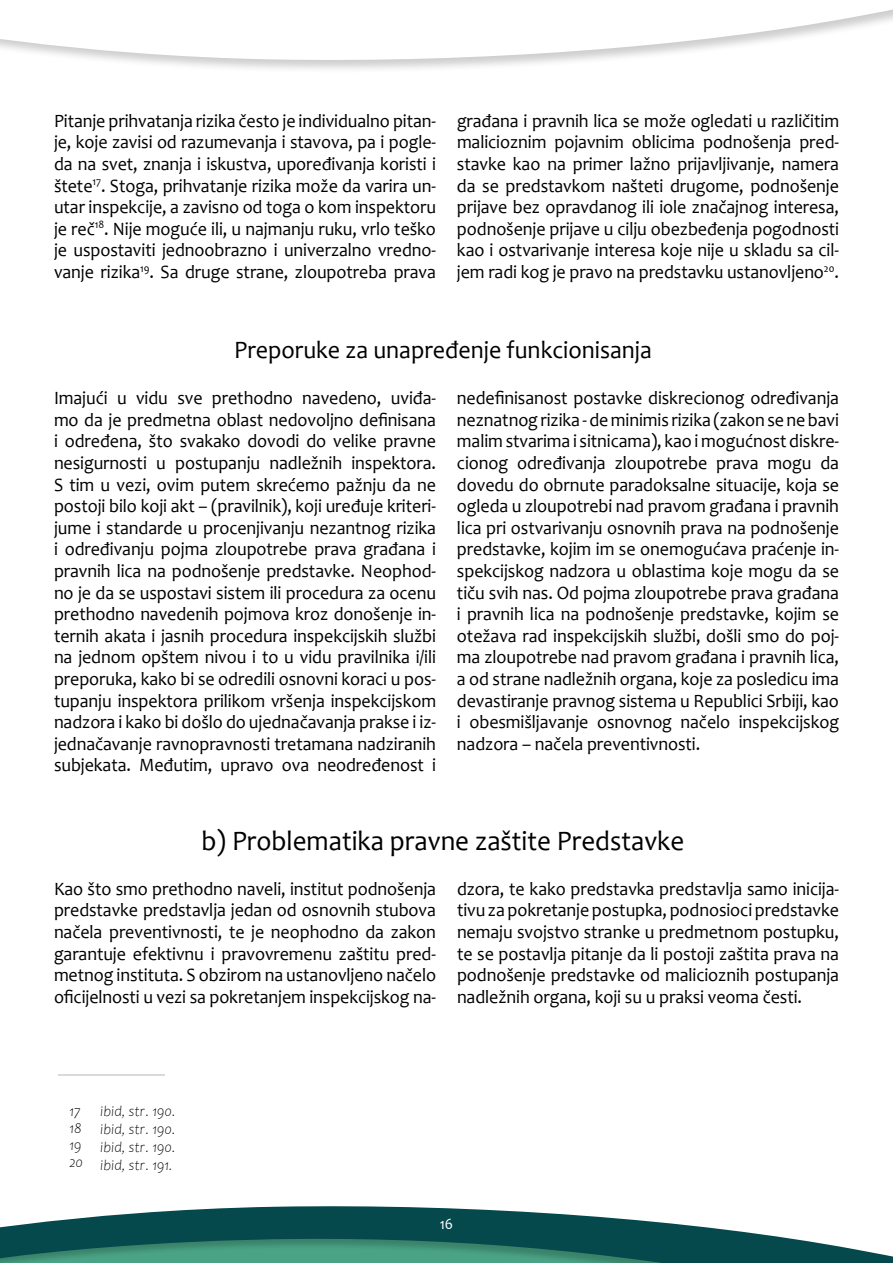
<style>
.page{position:relative;width:893px;height:1263px;background:#fff}
.page>*{position:absolute;margin:0;border:0;box-sizing:border-box;transform-origin:0 0}
.t1{font:28.35px "Candara";color:#000;scale:.95 1}
.t2{font:25.2px "Candara";color:#000;scale:.95 1}
.t3{font:18.9px/21.6px "Candara";letter-spacing:-.005em;color:#000;text-align:justify;scale:.95 1}
.t4{font:15.75px "Candara";color:#fff;scale:.95 1}
.t5{font:italic 300 15px/18px "Candara";letter-spacing:.005em;color:#000;text-align:justify;scale:.95 1}
</style>
<div class="page">
<svg style="left:0;top:1206px;width:893px;height:57px;fill:#05494c"></svg>
<svg style="left:0;top:9px;width:893px;height:60px"></svg>
<hr style="left:58px;top:1075px;width:107px;height:1px;background:#dbdad9">
<p class="t3" style="left:54px;top:110px;width:404px">Pitanje prihvatanja rizika često je individualno pitan&shy;je, koje zavisi od razumevanja i stavova, pa i pogle&shy;da na svet, znanja i iskustva, upoređivanja koristi i štete<sup>17</sup>. Stoga, prihvatanje rizika može da varira un&shy;utar inspekcije, a zavisno od toga o kom inspektoru je reč<sup>18</sup>. Nije moguće ili, u najmanju ruku, vrlo teško je uspostaviti jednoobrazno i univerzalno vredno&shy;vanje rizika<sup>19</sup>. Sa druge strane, zloupotreba prava</p>
<p class="t3" style="left:457px;top:110px;width:404px">građana i pravnih lica se može ogledati u različitim malicioznim pojavnim oblicima podnošenja pred&shy;stavke kao na primer lažno prijavljivanje, namera da se predstavkom našteti drugome, podnošenje prijave bez opravdanog ili iole značajnog interesa, podnošenje prijave u cilju obezbeđenja pogodnosti kao i ostvarivanje interesa koje nije u skladu sa cil&shy;jem radi kog je pravo na predstavku ustanovljeno<sup>20</sup>.</p>
<h2 class="t2" style="left:234px;top:334px;width:441px">Preporuke za unapređenje funkcionisanja</h2>
<p class="t3" style="left:54px;top:387px;width:404px">Imajući u vidu sve prethodno navedeno, uviđa&shy;mo da je predmetna oblast nedovoljno definisana i određena, što svakako dovodi do velike pravne nesigurnosti u postupanju nadležnih inspektora.<br>S tim u vezi, ovim putem skrećemo pažnju da ne postoji bilo koji akt – (pravilnik), koji uređuje kriteri&shy;jume i standarde u procenjivanju nezantnog rizika i određivanju pojma zloupotrebe prava građana i pravnih lica na podnošenje predstavke. Neophod&shy;no je da se uspostavi sistem ili procedura za ocenu prethodno navedenih pojmova kroz donošenje in&shy;ternih akata i jasnih procedura inspekcijskih službi na jednom opštem nivou i to u vidu pravilnika i/ili preporuka, kako bi se odredili osnovni koraci u pos&shy;tupanju inspektora prilikom vršenja inspekcijskom nadzora i kako bi došlo do ujednačavanja prakse i iz&shy;jednačavanje ravnopravnosti tretamana nadziranih subjekata. Međutim, upravo ova neodređenost i</p>
<p class="t3" style="left:457px;top:387px;width:404px">nedefinisanost postavke diskrecionog određivanja neznatnog rizika - de minimis rizika (zakon se ne bavi malim stvarima i sitnicama), kao i mogućnost diskre&shy;cionog određivanja zloupotrebe prava mogu da dovedu do obrnute paradoksalne situacije, koja se ogleda u zloupotrebi nad pravom građana i pravnih lica pri ostvarivanju osnovnih prava na podnošenje predstavke, kojim im se onemogućava praćenje in&shy;spekcijskog nadzora u oblastima koje mogu da se tiču svih nas. Od pojma zloupotrebe prava građana i pravnih lica na podnošenje predstavke, kojim se otežava rad inspekcijskih službi, došli smo do poj&shy;ma zloupotrebe nad pravom građana i pravnih lica, a od strane nadležnih organa, koje za posledicu ima devastiranje pravnog sistema u Republici Srbiji, kao i obesmišljavanje osnovnog načelo inspekcijskog nadzora – načela preventivnosti.</p>
<h1 class="t1" style="left:202px;top:823px;width:510px">b) Problematika pravne zaštite Predstavke</h1>
<p class="t3" style="left:54px;top:878px;width:404px">Kao što smo prethodno naveli, institut podnošenja predstavke predstavlja jedan od osnovnih stubova načela preventivnosti, te je neophodno da zakon garantuje efektivnu i pravovremenu zaštitu pred&shy;metnog instituta. S obzirom na ustanovljeno načelo oficijelnosti u vezi sa pokretanjem inspekcijskog na-</p>
<p class="t3" style="left:457px;top:878px;width:404px">dzora, te kako predstavka predstavlja samo inicija&shy;tivu za pokretanje postupka, podnosioci predstavke nemaju svojstvo stranke u predmetnom postupku, te se postavlja pitanje da li postoji zaštita prava na podnošenje predstavke od malicioznih postupanja nadležnih organa, koji su u praksi veoma česti.</p>
<p class="t5" style="left:70px;top:1102px;width:16px;line-height:17.1px;text-align:left">17<br>18<br>19<br>20</p>
<p class="t5" style="left:100px;top:1102px;width:81px">ibid, str. 190. ibid, str. 190. ibid, str. 190. ibid, str. 191.</p>
<p class="t4" style="left:440px;top:1214px;width:16px">16</p>
</div>
